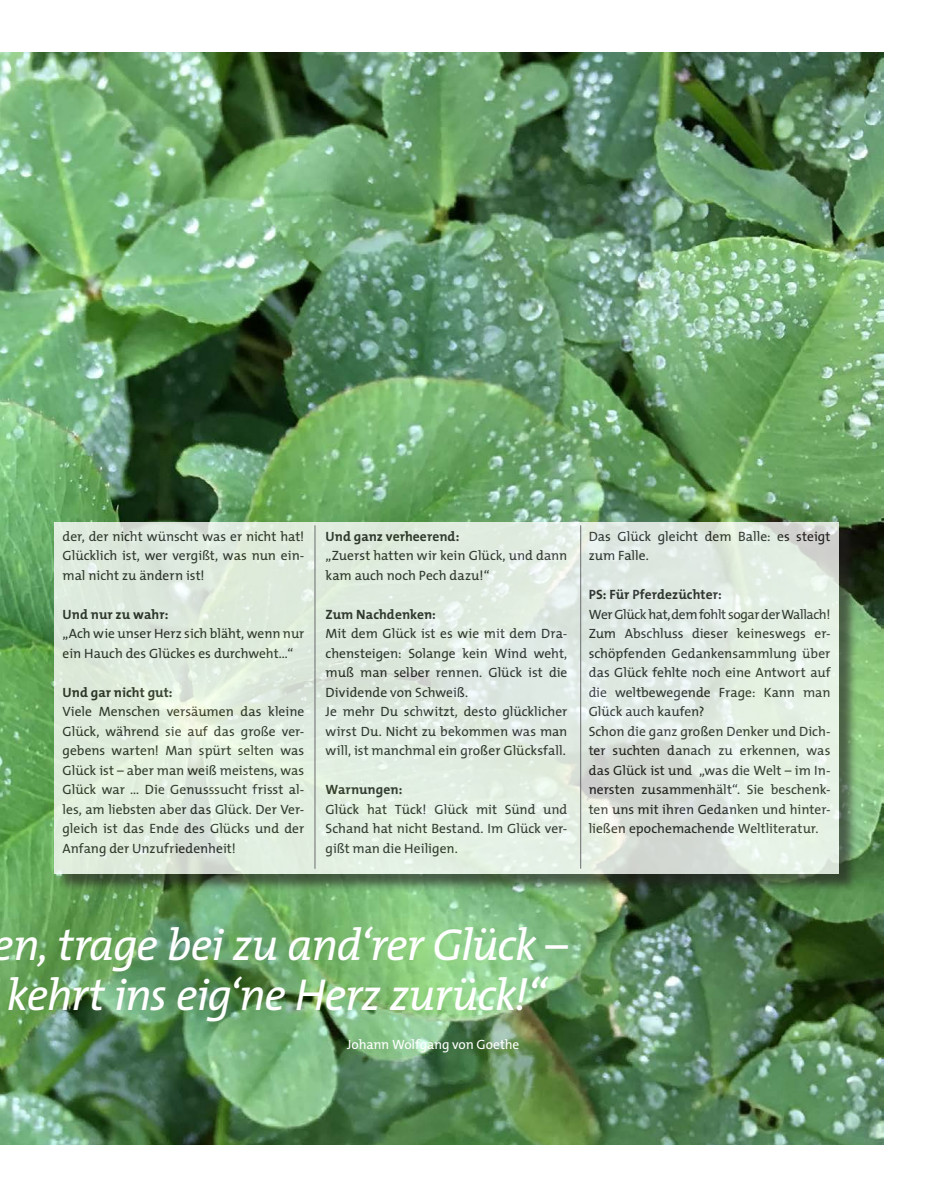
<style>
.page{position:relative;width:936px;height:1191px;background:#fff}
.page>*{position:absolute;margin:0;border:0;box-sizing:border-box;transform-origin:0 0}
.t1{font:italic 45px/49.5px "The Mix";letter-spacing:-.025em;color:#fff;text-align:center}
.t2{font:13.5px/19.5px "The Mix";color:#231f20}
.t3{font:700 13.5px "The Mix";letter-spacing:.005em;color:#231f20}
.t4{font:13.5px "The Mix";letter-spacing:-.015em;color:#fff}
</style>
<div class="page">
<img style="left:0;top:53px;width:883px;height:1091px">
<div style="left:56px;top:524px;width:801px;height:368px;background:#231f20;opacity:.75"></div>
<svg style="left:54px;top:522px;width:784px;height:351px;background:#e0ebe0"></svg>
<hr style="left:315px;top:525px;width:1px;height:343px;background:#6c6d70">
<hr style="left:580px;top:525px;width:1px;height:343px;background:#6c6d70">
<p class="t2" style="left:63px;top:526px;width:243px;text-align:justify">der, der nicht wünscht was er nicht hat!<br>Glücklich ist, wer vergißt, was nun ein&shy;mal nicht zu ändern ist!</p>
<p class="t3" style="left:63px;top:603px;width:107px">Und nur zu wahr:</p>
<p class="t2" style="left:63px;top:623px;width:243px">„Ach wie unser Herz sich bläht, wenn nur ein Hauch des Glückes es durchweht…“</p>
<p class="t3" style="left:63px;top:681px;width:111px">Und gar nicht gut:</p>
<p class="t2" style="left:63px;top:701px;width:243px;text-align:justify">Viele Menschen versäumen das kleine Glück, während sie auf das große ver&shy;gebens warten! Man spürt selten was Glück ist – aber man weiß meistens, was Glück war … Die Genusssucht frisst al&shy;les, am liebsten aber das Glück. Der Ver&shy;gleich ist das Ende des Glücks und der Anfang der Unzufriedenheit!</p>
<p class="t3" style="left:325px;top:525px;width:135px">Und ganz verheerend:</p>
<p class="t2" style="left:325px;top:545px;width:243px">„Zuerst hatten wir kein Glück, und dann kam auch noch Pech dazu!“</p>
<p class="t3" style="left:325px;top:603px;width:112px">Zum Nachdenken:</p>
<p class="t2" style="left:325px;top:623px;width:243px">Mit dem Glück ist es wie mit dem Dra&shy;chensteigen: Solange kein Wind weht, muß man selber rennen. Glück ist die Dividende von Schweiß.<br>Je mehr Du schwitzt, desto glücklicher wirst Du. Nicht zu bekommen was man will, ist manchmal ein großer Glücksfall.</p>
<p class="t3" style="left:325px;top:778px;width:78px">Warnungen:</p>
<p class="t2" style="left:325px;top:799px;width:243px;text-align:justify">Glück hat Tück! Glück mit Sünd und Schand hat nicht Bestand. Im Glück ver&shy;gißt man die Heiligen.</p>
<p class="t2" style="left:588px;top:526px;width:243px">Das Glück gleicht dem Balle: es steigt zum Falle.</p>
<p class="t3" style="left:588px;top:583px;width:134px">PS: Für Pferdezüchter:</p>
<p class="t2" style="left:588px;top:604px;width:243px">Wer Glück hat, dem fohlt sogar der Wallach!<br>Zum Abschluss dieser keineswegs er&shy;schöpfenden Gedankensammlung über das Glück fehlte noch eine Antwort auf die weltbewegende Frage: Kann man Glück auch kaufen?<br>Schon die ganz großen Denker und Dich&shy;ter suchten danach zu erkennen, was das Glück ist und „was die Welt – im In&shy;nersten zusammenhält“. Sie beschenk&shy;ten uns mit ihren Gedanken und hinter&shy;ließen epochemachende Weltliteratur.</p>
<h1 class="t1" style="left:-7px;top:919px;width:576px">en, trage bei zu and‘rer Glück – kehrt ins eig‘ne Herz zurück!“</h1>
<p class="t4" style="left:347px;top:1033px;width:174px">Johann Wolfgang von Goethe</p>
</div>
